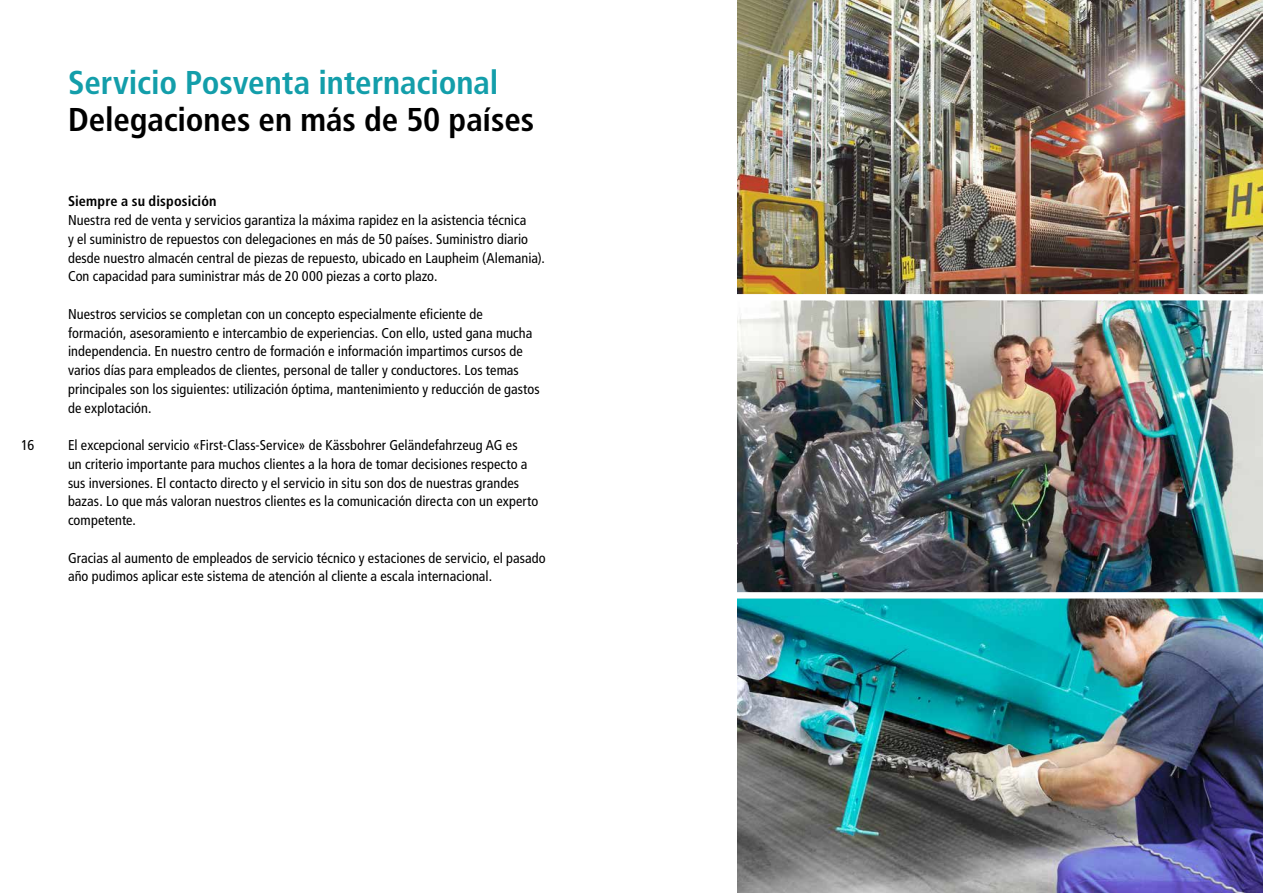
<style>
.page{position:relative;width:1263px;height:893px;background:#fff}
.page>*{position:absolute;margin:0;border:0;box-sizing:border-box;transform-origin:0 0}
.t1{font:700 condensed 33px "Frutiger LT";letter-spacing:-.005em;color:#139eaa}
.t2{font:700 condensed 33px "Frutiger LT";letter-spacing:-.005em;color:#000}
.t3{font:condensed 14.25px/18.8px "Frutiger LT";letter-spacing:.005em;color:#000}
.t4{font:700 condensed 14.25px "Frutiger LT";letter-spacing:.01em;color:#000}
</style>
<div class="page">
<img style="left:738px;top:0;width:525px;height:893px">
<div style="left:736px;top:294px;width:527px;height:6px;background:#fff"></div>
<div style="left:736px;top:592px;width:527px;height:6px;background:#fff"></div>
<p class="t3" style="left:21px;top:436px;width:15px">16</p>
<h1 class="t1" style="left:68px;top:63px;width:432px">Servicio Posventa internacional</h1>
<h1 class="t2" style="left:68px;top:100px;width:468px">Delegaciones en más de 50 países</h1>
<p class="t4" style="left:68px;top:193px;width:150px">Siempre a su disposición</p>
<p class="t3" style="left:68px;top:211px;width:478px">Nuestra red de venta y servicios garantiza la máxima rapidez en la asistencia técnica<br>y el suministro de repuestos con delegaciones en más de 50 países. Suministro diario desde nuestro almacén central de piezas de repuesto, ubicado en Laupheim (Alemania).<br>Con capacidad para suministrar más de 20 000 piezas a corto plazo.</p>
<p class="t3" style="left:68px;top:305px;width:473px">Nuestros servicios se completan con un concepto especialmente eficiente de formación, asesoramiento e intercambio de experiencias. Con ello, usted gana mucha independencia. En nuestro centro de formación e información impartimos cursos de varios días para empleados de clientes, personal de taller y conductores. Los temas principales son los siguientes: utilización óptima, mantenimiento y reducción de gastos de explotación.</p>
<p class="t3" style="left:68px;top:436px;width:472px">El excepcional servicio «First-Class-Service» de Kässbohrer Geländefahrzeug AG es<br>un criterio importante para muchos clientes a la hora de tomar decisiones respecto a sus inversiones. El contacto directo y el servicio in situ son dos de nuestras grandes bazas. Lo que más valoran nuestros clientes es la comunicación directa con un experto competente.</p>
<p class="t3" style="left:68px;top:548px;width:479px">Gracias al aumento de empleados de servicio técnico y estaciones de servicio, el pasado año pudimos aplicar este sistema de atención al cliente a escala internacional.</p>
</div>
